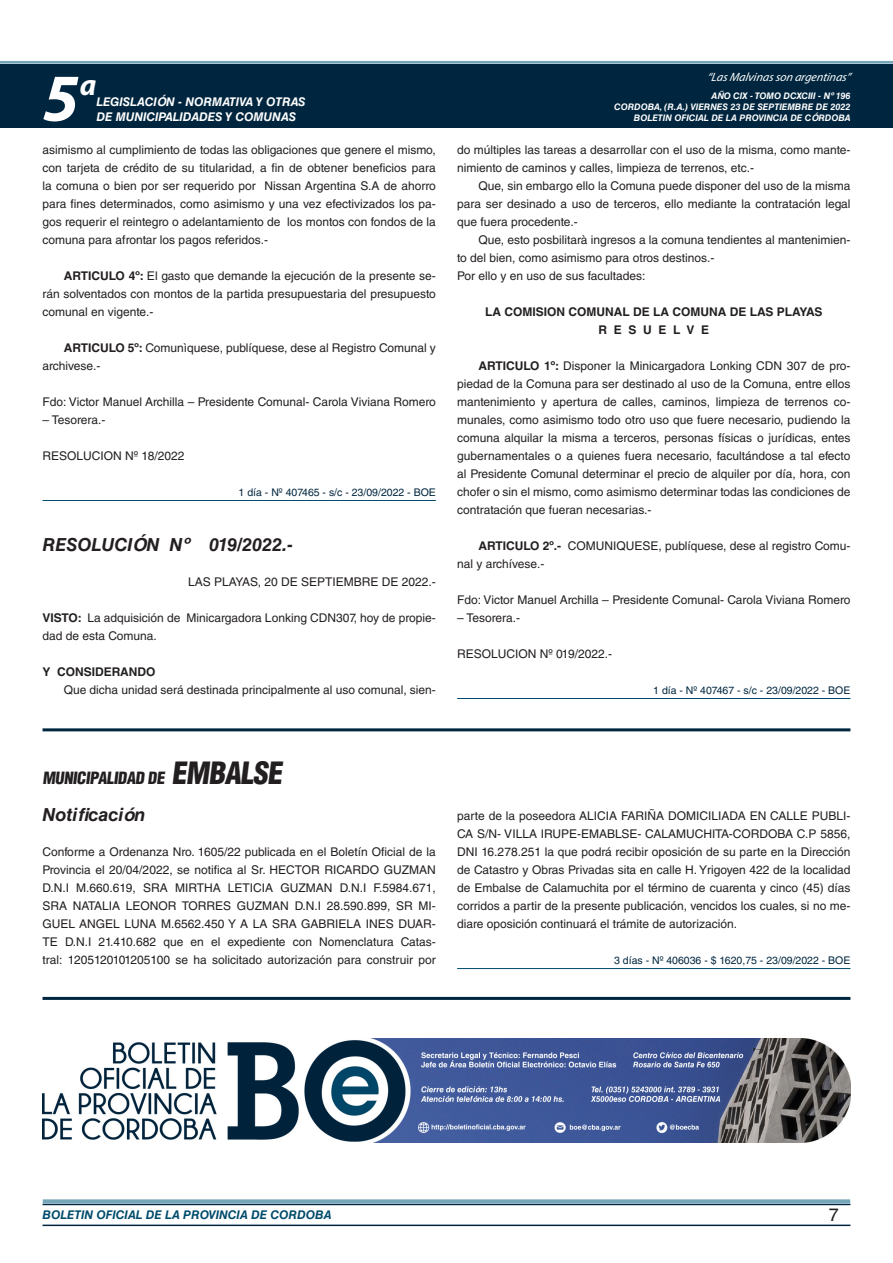
<style>
.page{position:relative;width:893px;height:1263px;background:#fff}
.page>*{position:absolute;margin:0;border:0;box-sizing:border-box;transform-origin:0 0}
.t1{font:italic 700 67.5px "Myriad Pro";color:#fff}
.t2{font:italic 700 30px "Myriad Pro";color:#fff}
.NOMBRE_DE_MINISTERIO{font:italic 700 18px "Helvetica LT Std";color:#231f20}
.t3{font:18px "Helvetica LT Std";color:#231f20}
.BASE{font:900 condensed 16.5px "Helvetica LT Std";color:#231f20}
.TEXTO_BASE{font:12px/18px "Helvetica LT Std";color:#231f20;text-align:justify}
.t4{font:italic 700 12px "Helvetica LT Std";color:#fff}
.RESUELVE{font:700 12px "Helvetica LT Std";color:#231f20}
.t5{font:italic 700 12px "Helvetica LT Std";color:#004b6c}
.FECHA{font:12px "Helvetica LT Std";color:#231f20}
.t6{font:italic 12px "Myriad Pro";color:#fff}
.TEXTO_BASE-2{font:700 12px "Helvetica LT Std";color:#231f20}
.FECHA_DE_VENCIMIENTO{font:10.5px "Helvetica LT Std";color:#00263f}
.t7{font:italic 700 9px/10.8px "Helvetica LT Std";color:#fff;text-align:right}
.s1{font-weight:700}
.s2{font-size:30px}
</style>
<div class="page">
<div style="left:0;top:61px;width:893px;height:6px;background:#fff;opacity:.75"></div>
<div style="left:0;top:64px;width:893px;height:64px;background:#00263f"></div>
<hr style="left:43px;top:1224px;width:807px;height:2px;background:#00263f">
<div style="left:42px;top:1198px;width:809px;height:8px;background:#fff;opacity:.75"></div>
<hr style="left:43px;top:500px;width:393px;height:1px;background:#004b6c">
<hr style="left:457px;top:698px;width:393px;height:1px;background:#004b6c">
<hr style="left:43px;top:728px;width:807px;height:3px;background:#00263f">
<hr style="left:457px;top:968px;width:393px;height:1px;background:#004b6c">
<hr style="left:43px;top:997px;width:807px;height:3px;background:#00263f">
<img style="left:43px;top:1039px;width:807px;height:103px">
<h1 class="t1" style="left:43px;top:54px;width:38px">5</h1>
<h2 class="t2" style="left:80px;top:66px;width:18px">a</h2>
<p class="t4" style="left:96px;top:95px;width:211px">LEGISLACIÓN - NORMATIVA Y OTRAS</p>
<p class="t4" style="left:96px;top:109px;width:201px">DE MUNICIPALIDADES Y COMUNAS</p>
<p class="TEXTO_BASE" style="left:43px;top:141px;width:395px">asimismo al cumplimiento de todas las obligaciones que genere el mismo, con tarjeta de crédito de su titularidad, a fin de obtener beneficios para la comuna o bien por ser requerido por Nissan Argentina S.A de ahorro para fines determinados, como asimismo y una vez efectivizados los pa&shy;gos requerir el reintegro o adelantamiento de los montos con fondos de la comuna para afrontar los pagos referidos.-</p>
<p class="TEXTO_BASE" style="left:43px;top:267px;width:395px;text-indent:21px"><span class="s1">ARTICULO 4º:</span> El gasto que demande la ejecución de la presente se&shy;rán solventados con montos de la partida presupuestaria del presupuesto comunal en vigente.-</p>
<p class="TEXTO_BASE" style="left:43px;top:339px;width:395px;text-indent:21px"><span class="s1">ARTICULO 5º:</span> Comunìquese, publíquese, dese al Registro Comunal y archivese.-</p>
<p class="TEXTO_BASE" style="left:43px;top:393px;width:395px">Fdo: Victor Manuel Archilla – Presidente Comunal- Carola Viviana Romero</p>
<p class="TEXTO_BASE" style="left:43px;top:411px;width:64px">– Tesorera.-</p>
<p class="TEXTO_BASE" style="left:43px;top:447px;width:143px">RESOLUCION Nº 18/2022</p>
<p class="FECHA_DE_VENCIMIENTO" style="left:239px;top:486px;width:199px">1 día - Nº 407465 - s/c - 23/09/2022 - BOE</p>
<p class="NOMBRE_DE_MINISTERIO" style="left:43px;top:534px;width:252px">RESOLUCIÓN Nº 019/2022.-</p>
<p class="FECHA" style="left:188px;top:575px;width:249px">LAS PLAYAS, 20 DE SEPTIEMBRE DE 2022.-</p>
<p class="TEXTO_BASE" style="left:43px;top:609px;width:395px"><span class="s1">VISTO:</span> La adquisición de Minicargadora Lonking CDN307, hoy de propie&shy;dad de esta Comuna.</p>
<p class="TEXTO_BASE-2" style="left:43px;top:664px;width:115px">Y CONSIDERANDO</p>
<p class="TEXTO_BASE" style="left:64px;top:681px;width:374px">Que dicha unidad será destinada principalmente al uso comunal, sien-</p>
<p class="t6" style="left:707px;top:70px;width:145px">“LasMalvinasson argentinas”</p>
<p class="t7" style="left:614px;top:91px;width:238px">AÑO CIX - TOMO DCXCIII - Nº 196<br>CORDOBA, (R.A.) VIERNES 23 DE SEPTIEMBRE DE 2022<br>BOLETIN OFICIAL DE LA PROVINCIA DE CÓRDOBA</p>
<p class="TEXTO_BASE" style="left:457px;top:141px;width:395px">do múltiples las tareas a desarrollar con el uso de la misma, como mante&shy;nimiento de caminos y calles, limpieza de terrenos, etc.-</p>
<p class="TEXTO_BASE" style="left:457px;top:177px;width:395px;text-indent:21px">Que, sin embargo ello la Comuna puede disponer del uso de la misma para ser desinado a uso de terceros, ello mediante la contratación legal que fuera procedente.-</p>
<p class="TEXTO_BASE" style="left:457px;top:231px;width:395px;text-indent:21px">Que, esto posbilitarà ingresos a la comuna tendientes al mantenimien&shy;to del bien, como asimismo para otros destinos.-</p>
<p class="TEXTO_BASE" style="left:457px;top:267px;width:190px">Por ello y en uso de sus facultades:</p>
<p class="RESUELVE" style="left:485px;top:304px;width:339px">LA COMISION COMUNAL DE LA COMUNA DE LAS PLAYAS</p>
<p class="RESUELVE" style="left:599px;top:322px;width:112px">R E S U E L V E</p>
<p class="TEXTO_BASE" style="left:457px;top:357px;width:395px;text-indent:21px"><span class="s1">ARTICULO 1º:</span> Disponer la Minicargadora Lonking CDN 307 de pro&shy;piedad de la Comuna para ser destinado al uso de la Comuna, entre ellos mantenimiento y apertura de calles, caminos, limpieza de terrenos co&shy;munales, como asimismo todo otro uso que fuere necesario, pudiendo la comuna alquilar la misma a terceros, personas físicas o jurídicas, entes gubernamentales o a quienes fuera necesario, facultándose a tal efecto al Presidente Comunal determinar el precio de alquiler por día, hora, con chofer o sin el mismo, como asimismo determinar todas las condiciones de contratación que fueran necesarias.-</p>
<p class="TEXTO_BASE" style="left:457px;top:537px;width:395px;text-indent:21px"><span class="s1">ARTICULO 2º.-</span> COMUNIQUESE, publíquese, dese al registro Comu&shy;nal y archívese.-</p>
<p class="TEXTO_BASE" style="left:457px;top:591px;width:395px">Fdo: Victor Manuel Archilla – Presidente Comunal- Carola Viviana Romero</p>
<p class="TEXTO_BASE" style="left:457px;top:609px;width:64px">– Tesorera.-</p>
<p class="TEXTO_BASE" style="left:457px;top:645px;width:157px">RESOLUCION Nº 019/2022.-</p>
<p class="FECHA_DE_VENCIMIENTO" style="left:653px;top:684px;width:199px">1 día - Nº 407467 - s/c - 23/09/2022 - BOE</p>
<p class="BASE" style="left:43px;top:767px;width:246px">MUNICIPALIDAD DE <span class="s2">EMBALSE</span></p>
<p class="NOMBRE_DE_MINISTERIO" style="left:43px;top:804px;width:105px">Notificación</p>
<p class="TEXTO_BASE" style="left:43px;top:843px;width:395px">Conforme a Ordenanza Nro. 1605/22 publicada en el Boletín Oficial de la Provincia el 20/04/2022, se notifica al Sr. HECTOR RICARDO GUZMAN D.N.I M.660.619, SRA MIRTHA LETICIA GUZMAN D.N.I F.5984.671, SRA NATALIA LEONOR TORRES GUZMAN D.N.I 28.590.899, SR MI-GUEL ANGEL LUNA M.6562.450 Y A LA SRA GABRIELA INES DUAR-TE D.N.I 21.410.682 que en el expediente con Nomenclatura Catas&shy;tral: 1205120101205100 se ha solicitado autorización para construir por</p>
<p class="TEXTO_BASE" style="left:457px;top:807px;width:395px">parte de la poseedora ALICIA FARIÑA DOMICILIADA EN CALLE PUBLI-CA S/N- VILLA IRUPE-EMABLSE- CALAMUCHITA-CORDOBA C.P 5856, DNI 16.278.251 la que podrá recibir oposición de su parte en la Dirección de Catastro y Obras Privadas sita en calle H. Yrigoyen 422 de la localidad de Embalse de Calamuchita por el término de cuarenta y cinco (45) días corridos a partir de la presente publicación, vencidos los cuales, si no me&shy;diare oposición continuará el trámite de autorización.</p>
<p class="FECHA_DE_VENCIMIENTO" style="left:614px;top:954px;width:238px">3 días - Nº 406036 - $ 1620,75 - 23/09/2022 - BOE</p>
<p class="t5" style="left:43px;top:1208px;width:290px">BOLETIN OFICIAL DE LA PROVINCIA DE CORDOBA</p>
<h3 class="t3" style="left:829px;top:1204px;width:12px">7</h3>
</div>
